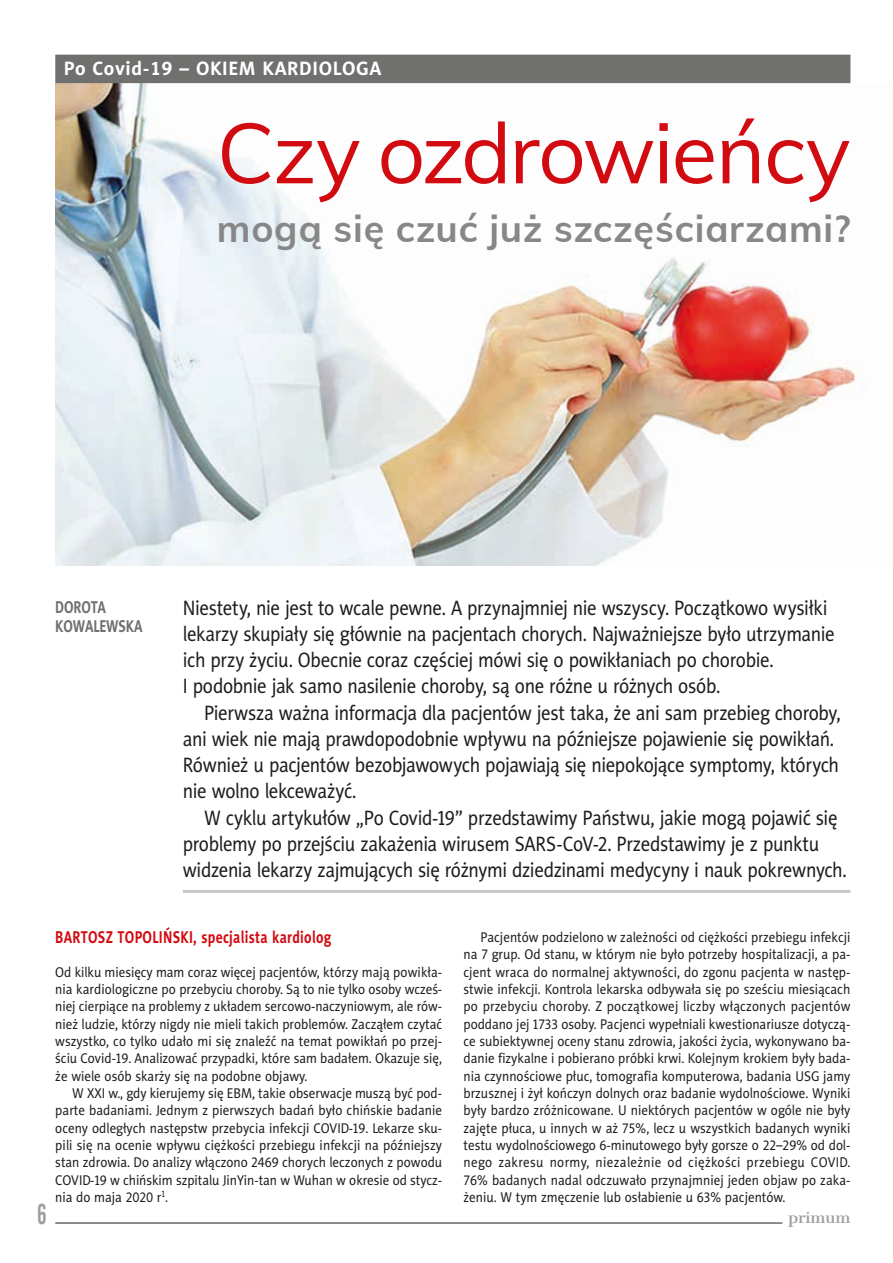
<style>
.page{position:relative;width:893px;height:1263px;background:#fff}
.page>*{position:absolute;margin:0;border:0;box-sizing:border-box;transform-origin:0 0}
.t1{font:84px "Muli";letter-spacing:-.02em;color:#d20b11}
.t2{font:700 37.5px "Muli";letter-spacing:.02em;color:#878787}
.t3{font:24.75px "Alternate Gothic 2 PL";color:#9d9d9d;scale:.82 1}
.t4{font:21px/26.2px "Naomi Sans EFNPS";letter-spacing:-.02em;color:#1d1d1b;scale:.9 1}
.t5{font:700 19.5px "Naomi Sans EFN";letter-spacing:.03em;color:#fff}
.t6{font:700 17.25px "Naomi Sans EFN";letter-spacing:.02em;color:#d20b11;scale:.8 1}
.t7{font:700 17.25px/19.5px "Naomi Sans EFN";letter-spacing:-.01em;color:#70706f;scale:.8 1}
.t8{font:15px "Cantata One";color:#9d9d9d}
.t9{font:14.25px/17.4px "Naomi Sans EFNPS";color:#1d1d1b;text-align:justify;scale:.92 1}
</style>
<div class="page">
<hr style="left:55px;top:1223px;width:727px;height:1px;background:#1d1d1b">
<img style="left:55px;top:84px;width:810px;height:482px">
<hr style="left:183px;top:890px;width:667px;height:3px;background:#c7c7c6">
<div style="left:55px;top:55px;width:795px;height:28px;background:#70706f"></div>
<h3 class="t5" style="left:64px;top:57px;width:212px">PO COVID-19 – OKIEM KAR</h3>
<h3 class="t5" style="left:299px;top:57px;width:33px">DIOLOGA</h3>
<h1 class="t1" style="left:217px;top:92px;width:635px">Czy ozdrowieńcy</h1>
<h2 class="t2" style="left:217px;top:201px;width:635px">mogą się czuć już szczęściarzami?</h2>
<p class="t7" style="left:55px;top:597px;width:111px">DOROTA<br>KOWALEWSKA</p>
<p class="t4" style="left:183px;top:594px;width:726px">Niestety, nie jest to wcale pewne. A przynajmniej nie wszyscy. Początkowo wysiłki lekarzy skupiały się głównie na pacjentach chorych. Najważniejsze było utrzymanie ich przy życiu. Obecnie coraz częściej mówi się o powikłaniach po chorobie.<br>I podobnie jak samo nasilenie choroby, są one różne u różnych osób.</p>
<p class="t4" style="left:183px;top:699px;width:732px;text-indent:21px">Pierwsza ważna informacja dla pacjentów jest taka, że ani sam przebieg choroby, ani wiek nie mają prawdopodobnie wpływu na późniejsze pojawienie się powikłań.<br>Również u pacjentów bezobjawowych pojawiają się niepokojące symptomy, których nie wolno lekceważyć.</p>
<p class="t4" style="left:183px;top:804px;width:739px;text-indent:21px">W cyklu artykułów „Po Covid-19” przedstawimy Państwu, jakie mogą pojawić się problemy po przejściu zakażenia wirusem SARS-CoV-2. Przedstawimy je z punktu widzenia lekarzy zajmujących się różnymi dziedzinami medycyny i nauk pokrewnych.</p>
<p class="t6" style="left:55px;top:927px;width:346px">BARTOSZ TOPOLIŃSKI, SPECJALISTA KARDIOLOG</p>
<p class="t9" style="left:55px;top:963px;width:422px">Od kilku miesięcy mam coraz więcej pacjentów, którzy mają powikła&shy;nia kardiologiczne po przebyciu choroby. Są to nie tylko osoby wcześ&shy;niej cierpiące na problemy z układem sercowo-naczyniowym, ale rów&shy;nież ludzie, którzy nigdy nie mieli takich problemów. Zacząłem czytać wszystko, co tylko udało mi się znaleźć na temat powikłań po przej&shy;ściu Covid-19. Analizować przypadki, które sam badałem. Okazuje się, że wiele osób skarży się na podobne objawy.</p>
<p class="t9" style="left:55px;top:1084px;width:422px;text-indent:17px">W XXI w., gdy kierujemy się EBM, takie obserwacje muszą być pod&shy;parte badaniami. Jednym z pierwszych badań było chińskie badanie oceny odległych następstw przebycia infekcji COVID-19. Lekarze sku&shy;pili się na ocenie wpływu ciężkości przebiegu infekcji na późniejszy stan zdrowia. Do analizy włączono 2469 chorych leczonych z powodu COVID-19 w chińskim szpitalu JinYin-tan w Wuhan w okresie od stycz&shy;nia do maja 2020 r<sup>1</sup>.</p>
<p class="t9" style="left:463px;top:928px;width:422px;text-indent:17px">Pacjentów podzielono w zależności od ciężkości przebiegu infekcji na 7 grup. Od stanu, w którym nie było potrzeby hospitalizacji, a pa&shy;cjent wraca do normalnej aktywności, do zgonu pacjenta w następ&shy;stwie infekcji. Kontrola lekarska odbywała się po sześciu miesiącach po przebyciu choroby. Z początkowej liczby włączonych pacjentów poddano jej 1733 osoby. Pacjenci wypełniali kwestionariusze dotyczą&shy;ce subiektywnej oceny stanu zdrowia, jakości życia, wykonywano ba&shy;danie fizykalne i pobierano próbki krwi. Kolejnym krokiem były bada&shy;nia czynnościowe płuc, tomografia komputerowa, badania USG jamy brzusznej i żył kończyn dolnych oraz badanie wydolnościowe. Wyniki były bardzo zróżnicowane. U niektórych pacjentów w ogóle nie były zajęte płuca, u innych w aż 75%, lecz u wszystkich badanych wyniki testu wydolnościowego 6-minutowego były gorsze o 22–29% od dol&shy;nego zakresu normy, niezależnie od ciężkości przebiegu COVID.<br>76% badanych nadal odczuwało przynajmniej jeden objaw po zaka&shy;żeniu. W tym zmęczenie lub osłabienie u 63% pacjentów.</p>
<h3 class="t3" style="left:37px;top:1198px;width:13px">6</h3>
<p class="t8" style="left:788px;top:1208px;width:64px">Primum</p>
</div>
